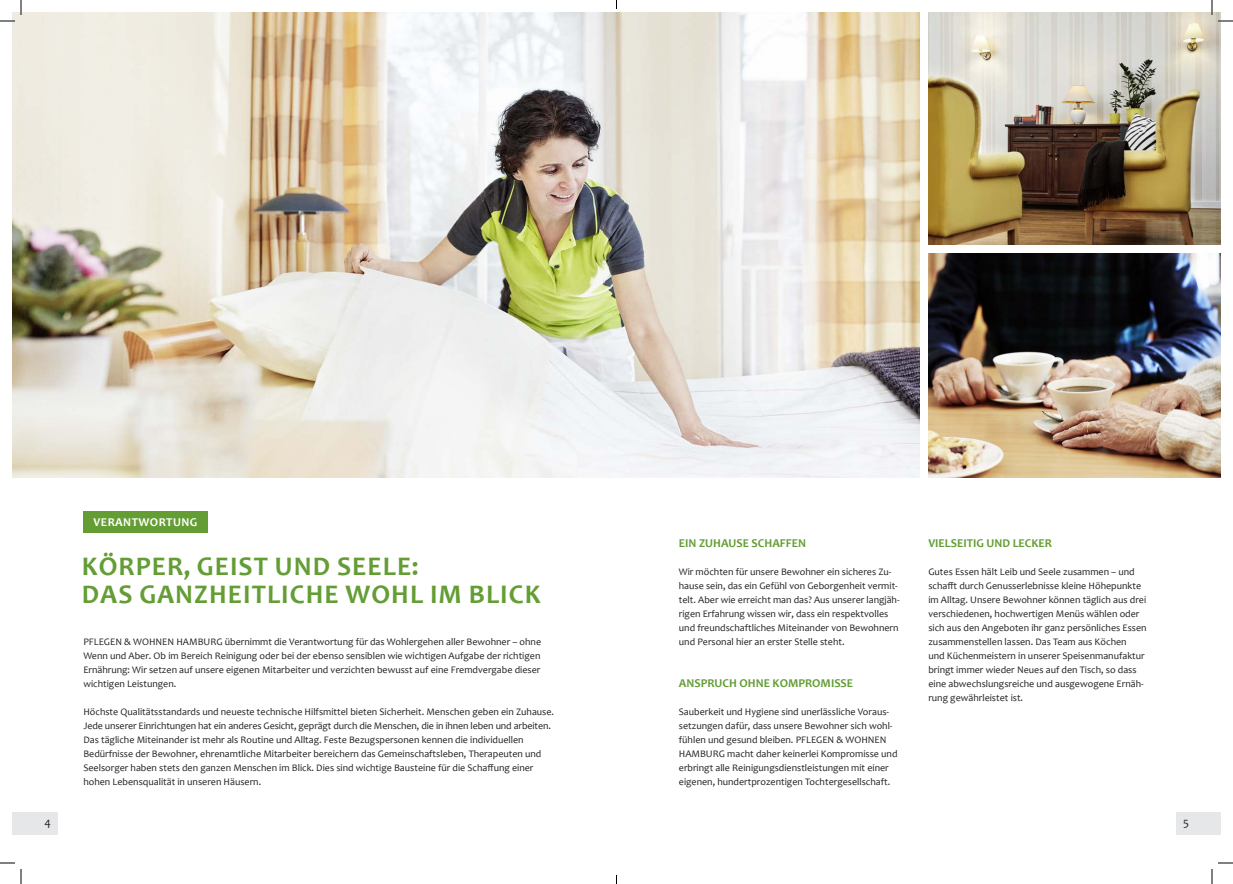
<style>
.page{position:relative;width:1233px;height:884px;background:#fff}
.page>*{position:absolute;margin:0;border:0;box-sizing:border-box;transform-origin:0 0}
.t1{font:700 27px/28px "Candara";letter-spacing:.04em;color:#639d34}
.t2{font:700 12px "Candara";color:#639d34}
.t3{font:700 12px "Candara";letter-spacing:.035em;color:#fff}
.t4{font:12px "Candara";color:#231f20}
.t5{font:10px/14px "Candara";color:#231f20}
</style>
<div class="page">
<div style="left:12px;top:812px;width:46px;height:22px;background:#e6e7e9"></div>
<div style="left:1176px;top:812px;width:44px;height:22px;background:#e6e7e9"></div>
<img style="left:928px;top:12px;width:292px;height:233px">
<img style="left:12px;top:12px;width:908px;height:465px">
<img style="left:928px;top:253px;width:292px;height:224px">
<div style="left:83px;top:511px;width:124px;height:22px;background:#639d34"></div>
<svg style="left:1218px;top:20px;width:15px;height:2px"></svg>
<svg style="left:1218px;top:862px;width:15px;height:2px"></svg>
<svg style="left:0;top:0;width:22px;height:22px"></svg>
<svg style="left:0;top:862px;width:22px;height:22px"></svg>
<svg style="left:1211px;top:0;width:1px;height:15px"></svg>
<svg style="left:1211px;top:869px;width:1px;height:15px"></svg>
<p class="t3" style="left:94px;top:514px;width:105px">VERANTWORTUNG</p>
<h1 class="t1" style="left:82px;top:552px;width:460px">KÖRPER, GEIST UND SEELE:<br>DAS GANZHEITLICHE WOHL IM BLICK</h1>
<p class="t5" style="left:83px;top:635px;width:459px;text-align:justify">PFLEGEN &amp; WOHNEN HAMBURG übernimmt die Verantwortung für das Wohlergehen aller Bewohner – ohne Wenn und Aber. Ob im Bereich Reinigung oder bei der ebenso sensiblen wie wichtigen Aufgabe der richtigen Ernährung: Wir setzen auf unsere eigenen Mitarbeiter und verzichten bewusst auf eine Fremdvergabe dieser wichtigen Leistungen.</p>
<p class="t5" style="left:83px;top:705px;width:472px">Höchste Qualitätsstandards und neueste technische Hilfsmittel bieten Sicherheit. Menschen geben ein Zuhause.<br>Jede unserer Einrichtungen hat ein anderes Gesicht, geprägt durch die Menschen, die in ihnen leben und arbeiten.<br>Das tägliche Miteinander ist mehr als Routine und Alltag. Feste Bezugspersonen kennen die individuellen Bedürfnisse der Bewohner, ehrenamtliche Mitarbeiter bereichern das Gemeinschaftsleben, Therapeuten und Seelsorger haben stets den ganzen Menschen im Blick. Dies sind wichtige Bausteine für die Schaffung einer hohen Lebensqualität in unseren Häusern.</p>
<p class="t2" style="left:679px;top:536px;width:129px">EIN ZUHAUSE SCHAFFEN</p>
<p class="t5" style="left:679px;top:565px;width:222px">Wir möchten für unsere Bewohner ein sicheres Zu&shy;hause sein, das ein Gefühl von Geborgenheit vermit&shy;telt. Aber wie erreicht man das? Aus unserer langjäh&shy;rigen Erfahrung wissen wir, dass ein respektvolles und freundschaftliches Miteinander von Bewohnern und Personal hier an erster Stelle steht.</p>
<p class="t2" style="left:679px;top:676px;width:176px">ANSPRUCH OHNE KOMPROMISSE</p>
<p class="t5" style="left:679px;top:705px;width:220px">Sauberkeit und Hygiene sind unerlässliche Voraus&shy;setzungen dafür, dass unsere Bewohner sich wohl&shy;fühlen und gesund bleiben. PFLEGEN &amp; WOHNEN HAMBURG macht daher keinerlei Kompromisse und erbringt alle Reinigungsdienstleistungen mit einer eigenen, hundertprozentigen Tochtergesellschaft.</p>
<p class="t2" style="left:928px;top:536px;width:125px">VIELSEITIG UND LECKER</p>
<p class="t5" style="left:928px;top:565px;width:220px">Gutes Essen hält Leib und Seele zusammen – und schafft durch Genusserlebnisse kleine Höhepunkte im Alltag. Unsere Bewohner können täglich aus drei verschiedenen, hochwertigen Menüs wählen oder sich aus den Angeboten ihr ganz persönliches Essen zusammenstellen lassen. Das Team aus Köchen<br>und Küchenmeistern in unserer Speisenmanufaktur bringt immer wieder Neues auf den Tisch, so dass eine abwechslungsreiche und ausgewogene Ernäh&shy;rung gewährleistet ist.</p>
<p class="t4" style="left:44px;top:814px;width:8px">4</p>
<p class="t4" style="left:1183px;top:814px;width:7px">5</p>
</div>
